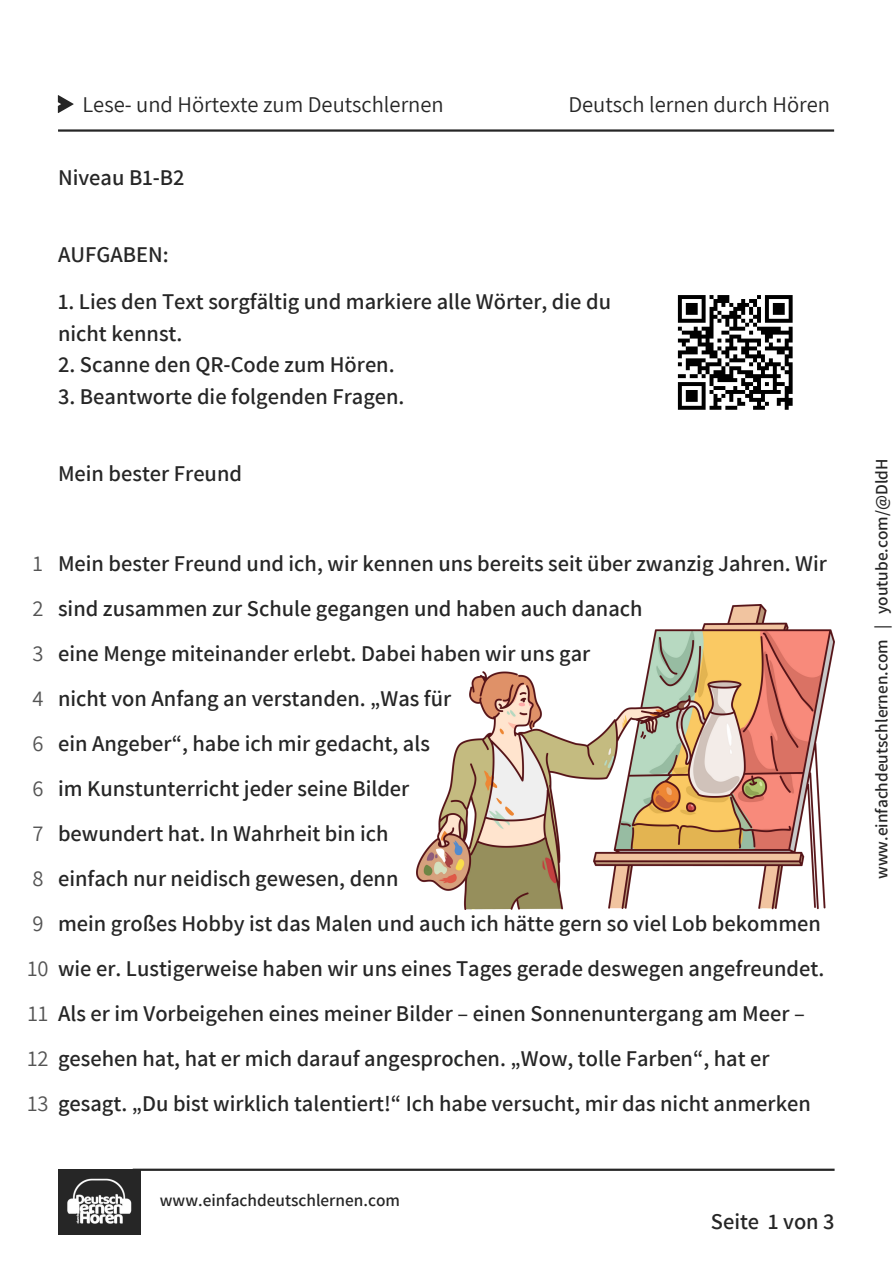
<style>
.page{position:relative;width:893px;height:1264px;background:#fff}
.page>*{position:absolute;margin:0;border:0;box-sizing:border-box;transform-origin:0 0}
.t1{font:600 22.5px/31.5px "Assistant";color:#262626}
.t2{font:22.5px "Assistant";color:#262626}
.t3{font:22.5px/45px "Assistant";color:#545454;text-align:justify}
.t4{font:600 17.4px "Assistant";color:#262626}
.s1{font-weight:400;color:#545454}
</style>
<div class="page">
<hr style="left:58px;top:129px;width:776px;height:3px;background:#262626">
<svg style="left:58px;top:95px;width:16px;height:18px"></svg>
<svg style="left:677px;top:295px;width:115px;height:115px"></svg>
<hr style="left:133px;top:1168px;width:701px;height:2px;background:#262626">
<div style="left:58px;top:1168px;width:83px;height:66px;background:#262626"></div>
<img style="left:66px;top:1178px;width:66px;height:57px">
<img style="left:416px;top:604px;width:418px;height:305px">
<p class="t2" style="left:82px;top:89px;width:363px">Lese- und Hörtexte zum Deutschlernen</p>
<p class="t2" style="left:568px;top:89px;width:263px">Deutsch lernen durch Hören</p>
<p class="t1" style="left:58px;top:161px;width:128px">Niveau B1-B2</p>
<p class="t1" style="left:58px;top:238px;width:112px">AUFGABEN:</p>
<p class="t1" style="left:58px;top:285px;width:554px">1. Lies den Text sorgfältig und markiere alle Wörter, die du nicht kennst.</p>
<p class="t1" style="left:58px;top:348px;width:338px">2. Scanne den QR-Code zum Hören.</p>
<p class="t1" style="left:58px;top:380px;width:348px">3. Beantworte die folgenden Fragen.</p>
<p class="t1" style="left:58px;top:457px;width:185px">Mein bester Freund</p>
<p class="t1" style="left:58px;top:547px;width:770px">Mein bester Freund und ich, wir kennen uns bereits seit über zwanzig Jahren. Wir</p>
<p class="t1" style="left:58px;top:592px;width:586px">sind zusammen zur Schule gegangen und haben auch danach</p>
<p class="t1" style="left:58px;top:637px;width:533px">eine Menge miteinander erlebt. Dabei haben wir uns gar</p>
<p class="t1" style="left:58px;top:682px;width:395px">nicht von Anfang an verstanden. „Was für</p>
<p class="t1" style="left:58px;top:727px;width:373px">ein Angeber“, habe ich mir gedacht, als</p>
<p class="t1" style="left:58px;top:772px;width:353px">im Kunstunterricht jeder seine Bilder</p>
<p class="t1" style="left:58px;top:817px;width:332px">bewundert hat. In Wahrheit bin ich</p>
<p class="t1" style="left:58px;top:862px;width:342px">einfach nur neidisch gewesen, denn</p>
<p class="t1" style="left:58px;top:907px;width:764px">mein großes Hobby ist das Malen und auch ich hätte gern so viel Lob bekommen</p>
<p class="t1" style="left:27px;top:952px;width:798px"><span class="s1">10</span> wie er. Lustigerweise haben wir uns eines Tages gerade deswegen angefreundet.</p>
<p class="t1" style="left:28px;top:997px;width:778px"><span class="s1">11</span> Als er im Vorbeigehen eines meiner Bilder – einen Sonnenuntergang am Meer –</p>
<p class="t1" style="left:27px;top:1042px;width:743px"><span class="s1">12</span> gesehen hat, hat er mich darauf angesprochen. „Wow, tolle Farben“, hat er</p>
<p class="t1" style="left:27px;top:1087px;width:785px"><span class="s1">13</span> gesagt. „Du bist wirklich talentiert!“ Ich habe versucht, mir das nicht anmerken</p>
<p class="t3" style="left:33px;top:540px;width:13px">1<br>2<br>3<br>4<br>6<br>6<br>7<br>8<br>9</p>
<p class="t4" style="left:160px;top:1188px;width:241px">www.einfachdeutschlernen.com</p>
<p class="t1" style="left:710px;top:1204px;width:125px">Seite 1 von 3</p>
<p class="t4" style="left:869px;top:879px;width:422px;rotate:-90deg">www.einfachdeutschlernen.com | youtube.com/@DldH</p>
</div>
